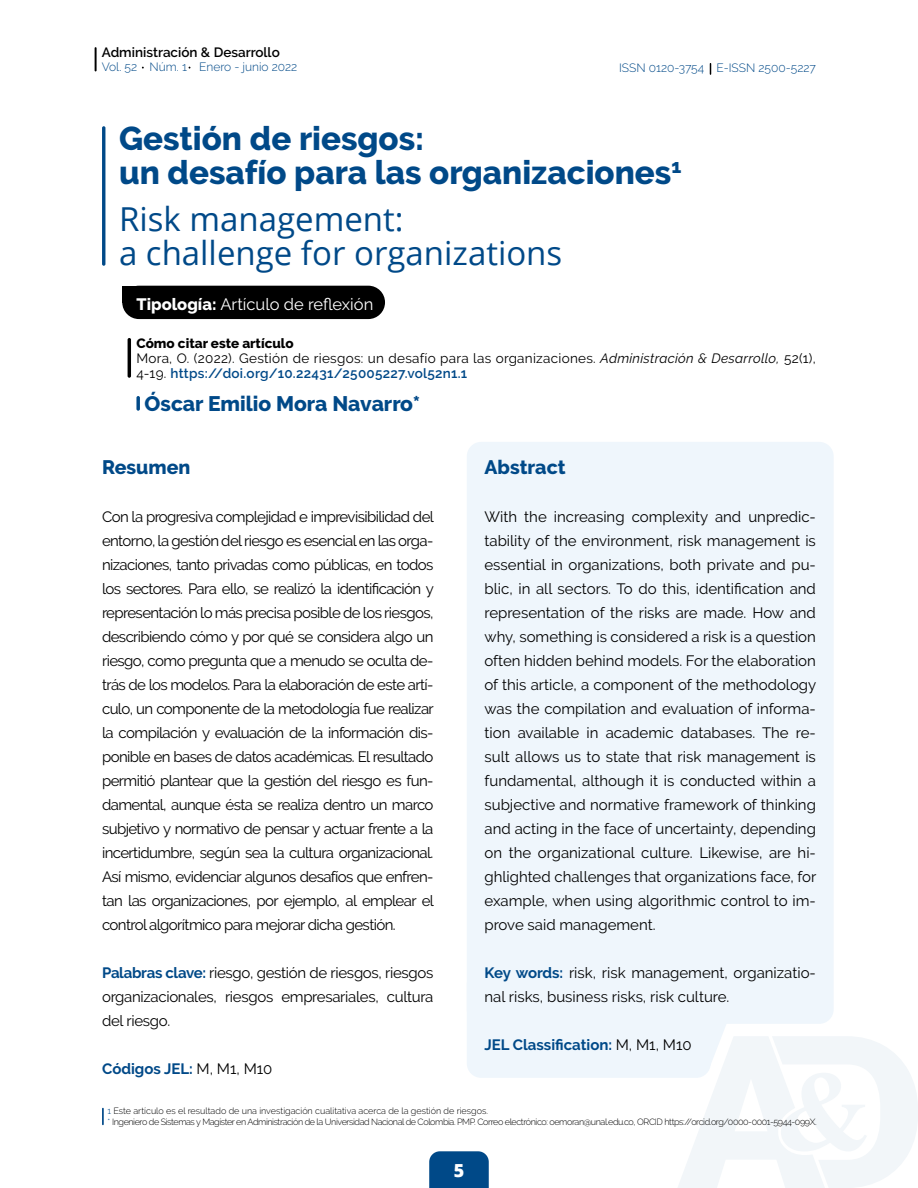
<style>
.page{position:relative;width:918px;height:1188px;background:#fff}
.page>*{position:absolute;margin:0;border:0;box-sizing:border-box;transform-origin:0 0}
.t1{font:800 33px/34.5px "Raleway";color:#004988}
.t2{font:33px/34.5px "Open Sans";color:#004988}
.t3{font:800 21px "Raleway";color:#004988}
.t4{font:800 19.5px "Raleway";color:#004988}
.t5{font:800 18px "Open Sans";color:#fff}
.t6{font:16.5px "Raleway";color:#fff}
.t7{font:15px/24px "Raleway";letter-spacing:-.02em;color:#000;text-align:justify}
.t8{font:15px/24px "Raleway";color:#000}
.t9{font:700 15px "Raleway";color:#004988}
.t10{font:13.5px/15px "Raleway";letter-spacing:.02em;color:#000}
.t11{font:600 13.5px "Raleway";color:#000}
.t12{font:300 12px "Raleway";color:#004988}
.t13{font:300 9px/10.5px "Raleway";letter-spacing:-.045em;color:#000}
.s1{font-weight:800}
.s2{font-style:italic}
.s3{font-weight:600;color:#004988}
.s4{font-weight:700;color:#004988}
.s5{font-weight:400;color:#000}
.s6{color:#004988}
</style>
<div class="page">
<svg style="left:429px;top:1151px;width:60px;height:37px;background:#094f8c"></svg>
<hr style="left:95px;top:47px;width:2px;height:24px;background:#000">
<div style="left:467px;top:442px;width:367px;height:582px;background:#eff6fc;border-radius:14px"></div>
<div style="left:467px;top:970px;width:244px;height:108px;background:#eff6fc;border-radius:14px"></div>
<div style="left:122px;top:286px;width:263px;height:33px;background:#000;border-radius:17px"></div>
<hr style="left:102px;top:126px;width:3px;height:140px;background:#004988;border-radius:2px">
<hr style="left:128px;top:338px;width:3px;height:40px;background:#000;border-radius:2px">
<svg style="left:136px;top:396px;width:4px;height:15px"></svg>
<svg style="left:122px;top:286px;width:12px;height:12px"></svg>
<svg style="left:678px;top:1012px;width:240px;height:176px"></svg>
<svg style="left:102px;top:1108px;width:2px;height:17px"></svg>
<p class="t11" style="left:102px;top:44px;width:180px">Administración &amp; Desarrollo</p>
<p class="t12" style="left:102px;top:60px;width:197px">Vol. 52 Núm. 1 Enero - junio 2022</p>
<p class="t12" style="left:619px;top:61px;width:198px">ISSN 0120-3754 E-ISSN 2500-5227</p>
<h1 class="t1" style="left:119px;top:121px;width:564px">Gestión de riesgos:<br>un desafío para las organizaciones<sup>1</sup></h1>
<h1 class="t2" style="left:119px;top:201px;width:445px">Risk management:<br>a challenge for organizations</h1>
<p class="t6" style="left:136px;top:294px;width:238px"><span class="s1">Tipología:</span> Artículo de reflexión</p>
<p class="t10" style="left:136px;top:335px;width:681px"><span class="s1">Cómo citar este artículo<br></span>Mora, O. (2022). Gestión de riesgos: un desafío para las organizaciones. <span class="s2">Administración &amp; Desarrollo,</span> 52(1),<br>4-19. <span class="s3">https://doi.org/10.22431/25005227.vol52n1.1</span></p>
<h2 class="t3" style="left:145px;top:392px;width:277px">Óscar Emilio Mora Navarro*</h2>
<h3 class="t4" style="left:102px;top:456px;width:90px">Resumen</h3>
<p class="t7" style="left:102px;top:505px;width:333px">Con la progresiva complejidad e imprevisibilidad del entorno, la gestión del riesgo es esencial en las orga&shy;nizaciones, tanto privadas como públicas, en todos los sectores. Para ello, se realizó la identificación y representación lo más precisa posible de los riesgos, describiendo cómo y por qué se considera algo un riesgo, como pregunta que a menudo se oculta de&shy;trás de los modelos. Para la elaboración de este artí&shy;culo, un componente de la metodología fue realizar la compilación y evaluación de la información dis&shy;ponible en bases de datos académicas. El resultado permitió plantear que la gestión del riesgo es fun&shy;damental, aunque ésta se realiza dentro un marco subjetivo y normativo de pensar y actuar frente a la incertidumbre, según sea la cultura organizacional.<br>Así mismo, evidenciar algunos desafíos que enfren&shy;tan las organizaciones, por ejemplo, al emplear el control algorítmico para mejorar dicha gestión.</p>
<p class="t7" style="left:102px;top:961px;width:333px"><span class="s4">Palabras clave:</span> riesgo, gestión de riesgos, riesgos organizacionales, riesgos empresariales, cultura del riesgo.</p>
<p class="t9" style="left:102px;top:1060px;width:172px">Códigos JEL: <span class="s5">M, M1, M10</span></p>
<h3 class="t4" style="left:485px;top:456px;width:83px">Abstract</h3>
<p class="t7" style="left:485px;top:505px;width:333px">With the increasing complexity and unpredic&shy;tability of the environment, risk management is essential in organizations, both private and pu&shy;blic, in all sectors. To do this, identification and representation of the risks are made. How and why, something is considered a risk is a question often hidden behind models. For the elaboration of this article, a component of the methodology was the compilation and evaluation of informa&shy;tion available in academic databases. The re&shy;sult allows us to state that risk management is fundamental, although it is conducted within a subjective and normative framework of thinking and acting in the face of uncertainty, depending on the organizational culture. Likewise, are hi&shy;ghlighted challenges that organizations face, for example, when using algorithmic control to im&shy;prove said management.</p>
<p class="t8" style="left:485px;top:961px;width:333px"><span class="s4">Key words:</span> risk, risk management, organizatio&shy;nal risks, business risks, risk culture.</p>
<p class="t9" style="left:485px;top:1036px;width:209px">JEL Classification: <span class="s5">M, M1, M10</span></p>
<p class="t13" style="left:107px;top:1106px;width:711px"><span class="s6">1</span> Este artículo es el resultado de una investigación cualitativa acerca de la gestión de riesgos.<br><span class="s6">*</span> Ingeniero de Sistemas y Magíster en Administración de la Universidad Nacional de Colombia. PMP. Correo electrónico: oemoran@unal.edu.co, ORCID https://orcid.org/0000-0001-5944-099X.</p>
<p class="t5" style="left:454px;top:1156px;width:12px">5</p>
</div>
